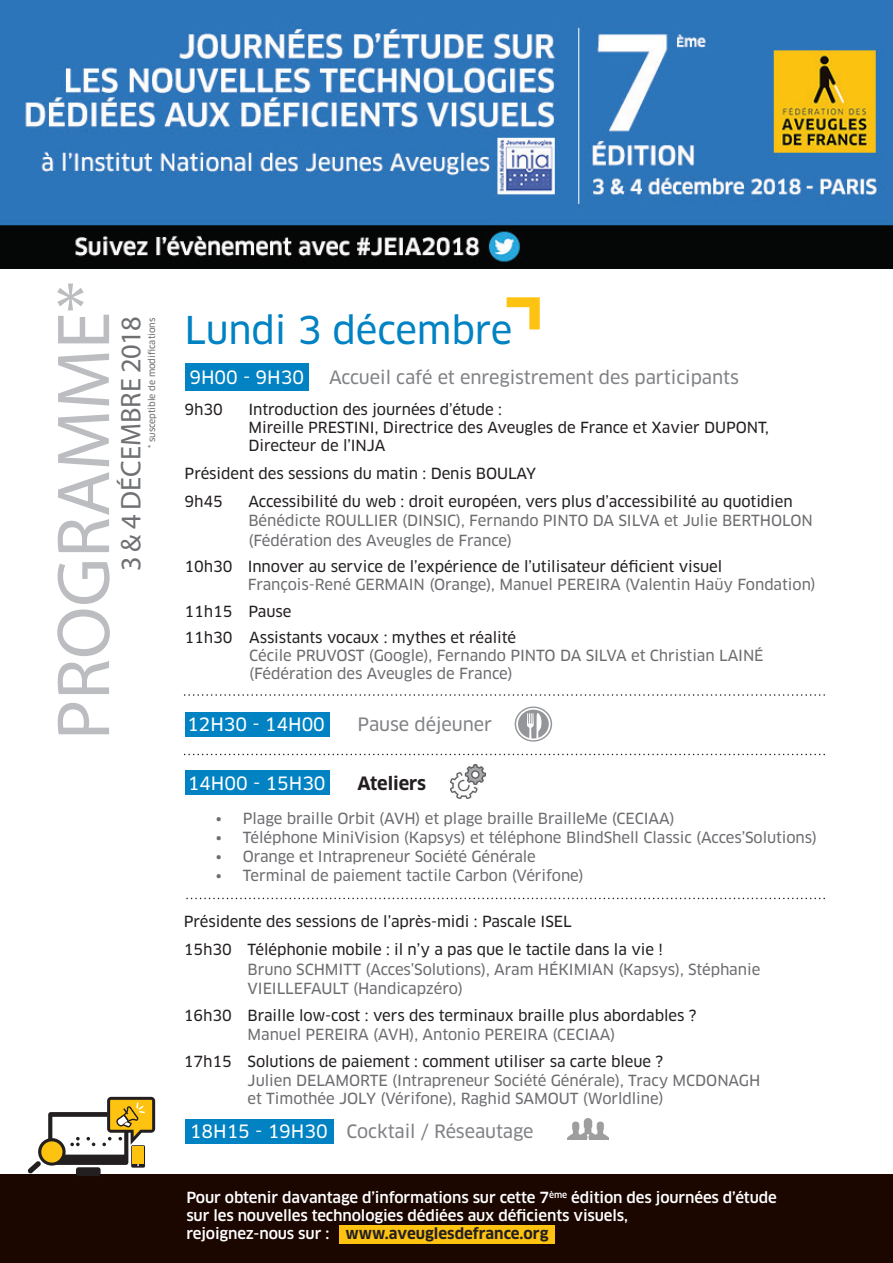
<style>
.page{position:relative;width:893px;height:1263px;background:#fff}
.page>*{position:absolute;margin:0;border:0;box-sizing:border-box;transform-origin:0 0}
.t1{font:75.6px "Myriad Pro";color:#bcbdc0}
.t2{font:37.5px "Clan OT News";letter-spacing:-.005em;color:#0082c3}
.t3{font:28.5px "Myriad Pro";color:#6f7073}
.t4{font:18px "Clan OT News";letter-spacing:-.005em;color:#808285}
.t5{font:18px "Clan OT News";color:#fff}
.t6{font:700 18px "Clan OT";letter-spacing:-.005em;color:#231f20}
.t7{font:15px/19.5px "Clan OT News";letter-spacing:-.005em;color:#6c6d70}
.t8{font:15px/18px "Clan OT News";letter-spacing:-.005em;color:#231f20}
.t9{font:500 15px/18px "Clan OT";letter-spacing:-.01em;color:#fff}
.t10{font:700 15px "Clan OT";color:#231f20}
.t11{font:9px "Clan OT News";letter-spacing:-.005em;color:#6c6d70}
.s1{color:#231f20}
.s2{color:#6c6d70}
.s3{color:#fff}
</style>
<div class="page">
<svg style="left:186px;top:898px;width:639px;height:1px"></svg>
<svg style="left:184px;top:694px;width:641px;height:2px"></svg>
<svg style="left:184px;top:754px;width:641px;height:1px"></svg>
<img style="left:568px;top:1119px;width:40px;height:21px">
<div style="left:185px;top:1119px;width:148px;height:25px;background:#0082c3"></div>
<img style="left:0;top:0;width:893px;height:269px">
<svg style="left:507px;top:297px;width:33px;height:32px"></svg>
<div style="left:185px;top:363px;width:123px;height:27px;background:#0082c3"></div>
<div style="left:185px;top:712px;width:145px;height:25px;background:#0082c3"></div>
<svg style="left:515px;top:706px;width:37px;height:36px"></svg>
<div style="left:185px;top:770px;width:145px;height:25px;background:#0082c3"></div>
<img style="left:451px;top:764px;width:35px;height:34px">
<div style="left:0;top:1174px;width:893px;height:89px;background:#1b0600"></div>
<div style="left:76px;top:1167px;width:25px;height:9px;background:#231f20;border-radius:3px"></div>
<svg style="left:28px;top:1097px;width:127px;height:77px"></svg>
<div style="left:340px;top:1225px;width:215px;height:19px;background:#fec210"></div>
<h1 class="t1" style="left:37px;top:740px;width:460px;rotate:-90deg">PROGRAMME*</h1>
<p class="t3" style="left:113px;top:571px;width:256px;rotate:-90deg">3 &amp; 4 DÉCEMBRE 2018</p>
<p class="t11" style="left:146px;top:448px;width:132px;rotate:-90deg">* susceptible de modifi cations</p>
<h2 class="t2" style="left:185px;top:308px;width:329px">Lundi 3 décembre</h2>
<h3 class="t5" style="left:189px;top:367px;width:116px">9H00 - 9H30</h3>
<h3 class="t4" style="left:329px;top:367px;width:411px">Accueil café et enregistrement des participants</h3>
<p class="t8" style="left:185px;top:400px;width:40px">9h30</p>
<p class="t8" style="left:248px;top:400px;width:522px">Introduction des journées d’étude :<br>Mireille PRESTINI, Directrice des Aveugles de France et Xavier DUPONT,<br>Directeur de l’INJA</p>
<p class="t8" style="left:185px;top:464px;width:353px">Président des sessions du matin : Denis BOULAY</p>
<p class="t8" style="left:185px;top:492px;width:40px">9h45</p>
<p class="t7" style="left:248px;top:492px;width:566px"><span class="s1">Accessibilité du web : droit européen, vers plus d’accessibilité au quotidien<br></span>Bénédicte ROULLIER (DINSIC), Fernando PINTO DA SILVA et Julie BERTHOLON (Fédération des Aveugles de France)</p>
<p class="t8" style="left:185px;top:558px;width:539px">10h30 Innover au service de l’expérience de l’utilisateur déficient visuel</p>
<p class="t7" style="left:248px;top:575px;width:570px">François-René GERMAIN (Orange), Manuel PEREIRA (Valentin Haüy Fondation)</p>
<p class="t8" style="left:185px;top:602px;width:108px">11h15 Pause</p>
<p class="t7" style="left:249px;top:629px;width:516px;line-height:18px;text-indent:-64px"><span class="s1">11h30 Assistants vocaux : mythes et réalité<br></span>Cécile PRUVOST (Google), Fernando PINTO DA SILVA et Christian LAINÉ (Fédération des Aveugles de France)</p>
<h3 class="t5" style="left:187px;top:714px;width:139px">12H30 - 14H00</h3>
<h3 class="t4" style="left:358px;top:714px;width:136px">Pause déjeuner</h3>
<h3 class="t5" style="left:188px;top:773px;width:139px">14H00 - 15H30</h3>
<h3 class="t6" style="left:358px;top:773px;width:70px">Ateliers</h3>
<p class="t7" style="left:216px;top:809px;width:461px">• Plage braille Orbit (AVH) et plage braille BrailleMe (CECIAA)</p>
<p class="t7" style="left:216px;top:828px;width:603px">• Téléphone MiniVision (Kapsys) et téléphone BlindShell Classic (Acces’Solutions)</p>
<p class="t7" style="left:216px;top:847px;width:322px">• Orange et Intrapreneur Société Générale</p>
<p class="t7" style="left:216px;top:866px;width:370px">• Terminal de paiement tactile Carbon (Vérifone)</p>
<p class="t8" style="left:184px;top:913px;width:389px">Présidente des sessions de l’après-midi : Pascale ISEL</p>
<p class="t7" style="left:248px;top:940px;width:514px;text-indent:-64px"><span class="s1">15h30 Téléphonie mobile : il n’y a pas que le tactile dans la vie !<br></span>Bruno SCHMITT (Acces’Solutions), Aram HÉKIMIAN (Kapsys), Stéphanie<br>VIEILLEFAULT (Handicapzéro)</p>
<p class="t8" style="left:248px;top:1006px;width:450px;line-height:19.5px;text-indent:-64px">16h30 Braille low-cost : vers des terminaux braille plus abordables ?<br><span class="s2">Manuel PEREIRA (AVH), Antonio PEREIRA (CECIAA)</span></p>
<p class="t7" style="left:248px;top:1052px;width:514px;text-indent:-64px"><span class="s1">17h15 Solutions de paiement : comment utiliser sa carte bleue ?<br></span>Julien DELAMORTE (Intrapreneur Société Générale), Tracy MCDONAGH</p>
<p class="t7" style="left:248px;top:1089px;width:418px">et Timothée JOLY (Vérifone), Raghid SAMOUT (Worldline)</p>
<h3 class="t4" style="left:190px;top:1121px;width:345px"><span class="s3">18H15 - 19H30</span> Cocktail / Réseautage</h3>
<p class="t9" style="left:186px;top:1188px;width:592px">Pour obtenir davantage d’informations sur cette 7<sup>ème</sup> édition des journées d’étude sur les nouvelles technologies dédiées aux déficients visuels,<br>rejoignez-nous sur :</p>
<p class="t10" style="left:345px;top:1224px;width:204px">www.aveuglesdefrance.org</p>
</div>
